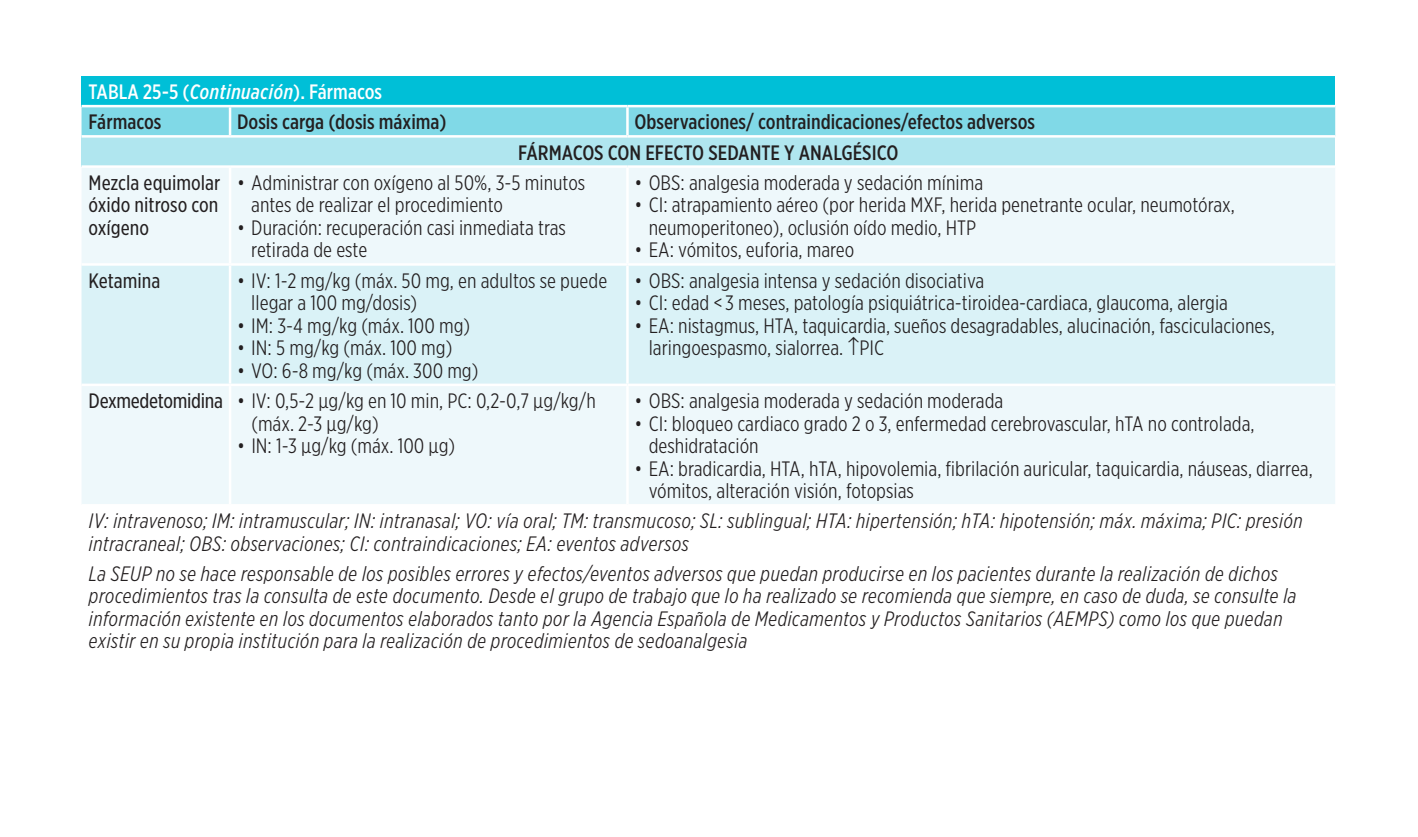
<style>
.page{position:relative;width:1418px;height:837px;background:#fff}
.page>*{position:absolute;margin:0;border:0;box-sizing:border-box;transform-origin:0 0}
.t1{font:300 20px/22.5px "Gotham X Narr S Sm";color:#231f20}
.t2{font:italic 300 20px/22.5px "Gotham X Narr S Sm";color:#231f20}
.t3{font:500 20px/30.2px "Gotham X Narr S Sm";color:#231f20}
.t4{font:20px/22.5px "Gotham X Narr S Sm";color:#231f20;text-align:justify}
.t5{font:500 20px/30.2px "Gotham X Narr S Sm";color:#fff}
.s1{font-style:italic}
.s2{color:#231f20}
.s3{font-weight:400}
</style>
<div class="page">
<div style="left:81px;top:76px;width:1254px;height:30px;background:#00bfd7"></div>
<div style="left:81px;top:107px;width:1254px;height:28px;background:#80d9e7"></div>
<div style="left:81px;top:136px;width:1254px;height:30px;background:#b0e6ef"></div>
<div style="left:82px;top:168px;width:1253px;height:336px;background:#eef8fb"></div>
<div style="left:81px;top:265px;width:1254px;height:118px;background:#daf2f7"></div>
<hr style="left:626px;top:107px;width:2px;height:28px;background:#fff">
<hr style="left:229px;top:168px;width:2px;height:95px;background:#fff">
<hr style="left:626px;top:168px;width:2px;height:95px;background:#fff">
<hr style="left:229px;top:265px;width:2px;height:118px;background:#fff">
<hr style="left:626px;top:265px;width:2px;height:118px;background:#fff">
<hr style="left:229px;top:386px;width:2px;height:118px;background:#fff">
<hr style="left:626px;top:386px;width:2px;height:118px;background:#fff">
<hr style="left:81px;top:135px;width:149px;height:2px;background:#fff">
<hr style="left:230px;top:135px;width:397px;height:2px;background:#fff">
<hr style="left:627px;top:135px;width:708px;height:2px;background:#fff">
<hr style="left:229px;top:107px;width:2px;height:28px;background:#fff">
<hr style="left:81px;top:263px;width:149px;height:2px;background:#fff">
<hr style="left:230px;top:263px;width:397px;height:2px;background:#fff">
<hr style="left:627px;top:263px;width:708px;height:2px;background:#fff">
<hr style="left:81px;top:383px;width:149px;height:3px;background:#fff">
<hr style="left:230px;top:383px;width:397px;height:3px;background:#fff">
<hr style="left:627px;top:383px;width:708px;height:3px;background:#fff">
<hr style="left:81px;top:165px;width:149px;height:3px;background:#fff">
<hr style="left:230px;top:165px;width:397px;height:3px;background:#fff">
<hr style="left:627px;top:165px;width:708px;height:3px;background:#fff">
<hr style="left:81px;top:105px;width:149px;height:2px;background:#fff">
<hr style="left:230px;top:105px;width:397px;height:2px;background:#fff">
<hr style="left:627px;top:105px;width:708px;height:2px;background:#fff">
<p class="t5" style="left:89px;top:76px;width:295px">TABLA 25-5 (<span class="s1">Continuación</span>). Fármacos<br><span class="s2">Fármacos</span></p>
<p class="t3" style="left:237px;top:107px;width:211px">Dosis carga (dosis máxima)</p>
<p class="t3" style="left:518px;top:107px;width:518px;text-indent:116px">Observaciones/ contraindicaciones/efectos adversos<br>FÁRMACOS CON EFECTO SEDANTE Y ANALGÉSICO</p>
<p class="t4" style="left:89px;top:171px;width:133px">Mezcla equimolar óxido nitroso con oxígeno</p>
<p class="t1" style="left:251px;top:171px;width:335px;text-indent:-14px">• Administrar con oxígeno al 50%, 3-5 minutos antes de realizar el procedimiento</p>
<p class="t1" style="left:251px;top:216px;width:316px;text-indent:-14px">• Duración: recuperación casi inmediata tras retirada de este</p>
<p class="t4" style="left:89px;top:268px;width:73px">Ketamina</p>
<p class="t1" style="left:251px;top:268px;width:357px;text-indent:-14px">• IV: 1-2 mg/kg (máx. 50 mg, en adultos se puede llegar a 100 mg/dosis)</p>
<p class="t1" style="left:237px;top:313px;width:234px">• IM: 3-4 mg/kg (máx. 100 mg)</p>
<p class="t1" style="left:237px;top:336px;width:217px">• IN: 5 mg/kg (máx. 100 mg)</p>
<p class="t1" style="left:237px;top:358px;width:243px">• VO: 6-8 mg/kg (máx. 300 mg)</p>
<p class="t1" style="left:634px;top:171px;width:350px">• OBS: analgesia moderada y sedación mínima</p>
<p class="t1" style="left:648px;top:193px;width:588px;text-indent:-14px">• CI: atrapamiento aéreo (por herida MXF, herida penetrante ocular, neumotórax, neumoperitoneo), oclusión oído medio, HTP</p>
<p class="t1" style="left:634px;top:238px;width:221px">• EA: vómitos, euforia, mareo</p>
<p class="t1" style="left:634px;top:268px;width:351px">• OBS: analgesia intensa y sedación disociativa</p>
<p class="t1" style="left:634px;top:291px;width:595px">• CI: edad &lt; 3 meses, patología psiquiátrica-tiroidea-cardiaca, glaucoma, alergia</p>
<p class="t1" style="left:648px;top:313px;width:627px;text-indent:-14px">• EA: nistagmus, HTA, taquicardia, sueños desagradables, alucinación, fasciculaciones, laringoespasmo, sialorrea. ↑PIC</p>
<p class="t1" style="left:251px;top:389px;width:346px;text-indent:-163px"><span class="s3">Dexmedetomidina</span> • IV: 0,5-2 µg/kg en 10 min, PC: 0,2-0,7 µg/kg/h (máx. 2-3 µg/kg)</p>
<p class="t1" style="left:237px;top:434px;width:219px">• IN: 1-3 µg/kg (máx. 100 µg)</p>
<p class="t1" style="left:634px;top:389px;width:370px">• OBS: analgesia moderada y sedación moderada</p>
<p class="t1" style="left:648px;top:411px;width:607px;text-indent:-14px">• CI: bloqueo cardiaco grado 2 o 3, enfermedad cerebrovascular, hTA no controlada, deshidratación</p>
<p class="t1" style="left:648px;top:456px;width:665px;text-indent:-14px">• EA: bradicardia, HTA, hTA, hipovolemia, fibrilación auricular, taquicardia, náuseas, diarrea, vómitos, alteración visión, fotopsias</p>
<p class="t2" style="left:89px;top:509px;width:1215px">IV: intravenoso; IM: intramuscular; IN: intranasal; VO: vía oral; TM: transmucoso; SL: sublingual; HTA: hipertensión; hTA: hipotensión; máx. máxima; PIC: presión intracraneal; OBS: observaciones; CI: contraindicaciones; EA: eventos adversos</p>
<p class="t2" style="left:89px;top:561px;width:1209px">La SEUP no se hace responsable de los posibles errores y efectos/eventos adversos que puedan producirse en los pacientes durante la realización de dichos procedimientos tras la consulta de este documento. Desde el grupo de trabajo que lo ha realizado se recomienda que siempre, en caso de duda, se consulte la información existente en los documentos elaborados tanto por la Agencia Española de Medicamentos y Productos Sanitarios (AEMPS) como los que puedan existir en su propia institución para la realización de procedimientos de sedoanalgesia</p>
</div>
